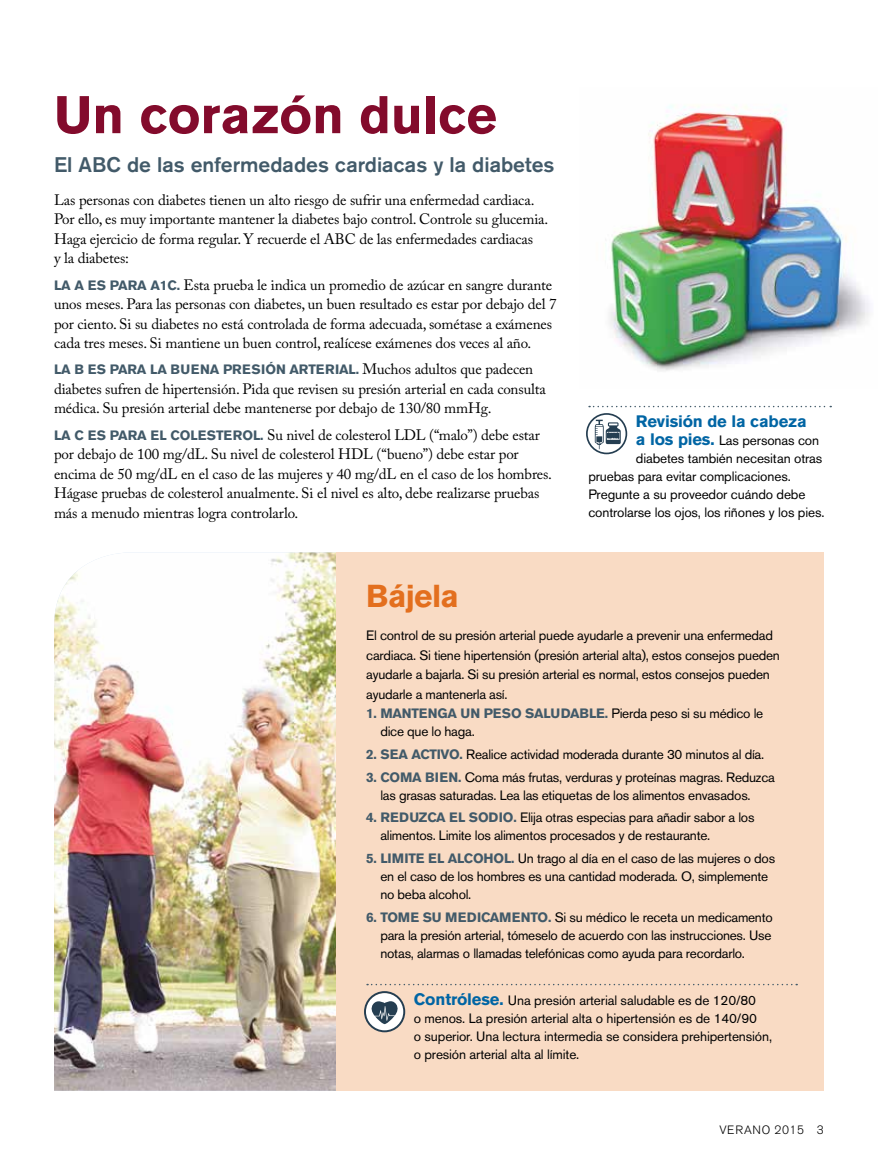
<style>
.page{position:relative;width:878px;height:1161px;background:#fff}
.page>*{position:absolute;margin:0;border:0;box-sizing:border-box;transform-origin:0 0}
.t1{font:700 52.5px "Akzidenz Grotesk BE";color:#830b2c}
.t2{font:700 31.5px "Akzidenz Grotesk BE";letter-spacing:-.02em;color:#e36f1e}
.t3{font:500 21px "Akzidenz Grotesk BE";color:#425a69}
.t4{font:700 16.5px "Akzidenz Grotesk BE";letter-spacing:-.01em;color:#0065a4}
.t5{font:15px/19.5px "Adobe Caslon Pro";letter-spacing:-.01em;color:#000}
.t6{font:13.5px/18px "Akzidenz Grotesk BE";letter-spacing:-.02em;color:#000}
.t7{font:700 13.5px "Akzidenz Grotesk BE";letter-spacing:-.01em;color:#425a69}
.t8{font:300 12px "Akzidenz Grotesk BE";letter-spacing:.05em;color:#000}
.s1{font-family:"Akzidenz Grotesk BE";font-weight:700;font-size:13.5px;color:#425a69}
.s2{font-family:"Adobe Caslon Pro";font-weight:400;font-size:15px;color:#000}
.s3{font-weight:700;font-size:16.5px;color:#0065a4}
.s4{font-weight:700;color:#425a69}
</style>
<div class="page">
<img style="left:54px;top:552px;width:282px;height:539px">
<img style="left:609px;top:105px;width:261px;height:266px">
<div style="left:336px;top:552px;width:488px;height:539px;background:#f9dbc4"></div>
<svg style="left:367px;top:984px;width:430px;height:1px"></svg>
<svg style="left:364px;top:991px;width:41px;height:41px"></svg>
<svg style="left:589px;top:406px;width:242px;height:1px"></svg>
<svg style="left:586px;top:413px;width:41px;height:41px"></svg>
<h1 class="t1" style="left:54px;top:85px;width:444px">Un corazón dulce</h1>
<h3 class="t3" style="left:54px;top:152px;width:502px">El ABC de las enfermedades cardiacas y la diabetes</h3>
<p class="t5" style="left:54px;top:190px;width:495px">Las personas con diabetes tienen un alto riesgo de sufrir una enfermedad cardiaca.<br>Por ello, es muy importante mantener la diabetes bajo control. Controle su glucemia.<br>Haga ejercicio de forma regular. Y recuerde el ABC de las enfermedades cardiacas<br>y la diabetes:</p>
<p class="t5" style="left:54px;top:275px;width:504px"><span class="s1">LA A ES PARA A1C.</span> Esta prueba le indica un promedio de azúcar en sangre durante unos meses. Para las personas con diabetes, un buen resultado es estar por debajo del 7 por ciento. Si su diabetes no está controlada de forma adecuada, sométase a exámenes cada tres meses. Si mantiene un buen control, realícese exámenes dos veces al año.</p>
<p class="t7" style="left:54px;top:362px;width:480px">LA B ES PARA LA BUENA PRESIÓN ARTERIAL. <span class="s2">Muchos adultos que padecen</span></p>
<p class="t5" style="left:54px;top:379px;width:493px">diabetes sufren de hipertensión. Pida que revisen su presión arterial en cada consulta médica. Su presión arterial debe mantenerse por debajo de 130/80 mmHg.</p>
<p class="t5" style="left:54px;top:425px;width:499px"><span class="s1">LA C ES PARA EL COLESTEROL.</span> Su nivel de colesterol LDL (“malo”) debe estar por debajo de 100 mg/dL. Su nivel de colesterol HDL (“bueno”) debe estar por encima de 50 mg/dL en el caso de las mujeres y 40 mg/dL en el caso de los hombres.<br>Hágase pruebas de colesterol anualmente. Si el nivel es alto, debe realizarse pruebas más a menudo mientras logra controlarlo.</p>
<p class="t4" style="left:636px;top:412px;width:172px">Revisión de la cabeza</p>
<p class="t6" style="left:636px;top:431px;width:185px"><span class="s3">a los pies.</span> Las personas con</p>
<p class="t6" style="left:636px;top:449px;width:188px">diabetes también necesitan otras</p>
<p class="t6" style="left:588px;top:467px;width:204px">pruebas para evitar complicaciones.</p>
<p class="t6" style="left:588px;top:485px;width:219px">Pregunte a su proveedor cuándo debe</p>
<p class="t6" style="left:588px;top:503px;width:237px">controlarse los ojos, los riñones y los pies.</p>
<h2 class="t2" style="left:366px;top:578px;width:94px">Bájela</h2>
<p class="t6" style="left:366px;top:626px;width:415px;line-height:19.5px">El control de su presión arterial puede ayudarle a prevenir una enfermedad cardiaca. Si tiene hipertensión (presión arterial alta), estos consejos pueden ayudarle a bajarla. Si su presión arterial es normal, estos consejos pueden ayudarle a mantenerla así.</p>
<p class="t6" style="left:380px;top:704px;width:384px;text-indent:-14px"><span class="s4">1. MANTENGA UN PESO SALUDABLE.</span> Pierda peso si su médico le dice que lo haga.</p>
<p class="t6" style="left:366px;top:745px;width:399px"><span class="s4">2. SEA ACTIVO.</span> Realice actividad moderada durante 30 minutos al día.</p>
<p class="t6" style="left:380px;top:768px;width:396px;text-indent:-14px"><span class="s4">3. COMA BIEN.</span> Coma más frutas, verduras y proteínas magras. Reduzca las grasas saturadas. Lea las etiquetas de los alimentos envasados.</p>
<p class="t6" style="left:380px;top:809px;width:375px;text-indent:-14px"><span class="s4">4. REDUZCA EL SODIO.</span> Elija otras especias para añadir sabor a los alimentos. Limite los alimentos procesados y de restaurante.</p>
<p class="t6" style="left:380px;top:849px;width:396px;text-indent:-14px"><span class="s4">5. LIMITE EL ALCOHOL.</span> Un trago al día en el caso de las mujeres o dos en el caso de los hombres es una cantidad moderada. O, simplemente no beba alcohol.</p>
<p class="t6" style="left:380px;top:908px;width:394px;text-align:justify;text-indent:-14px"><span class="s4">6. TOME SU MEDICAMENTO.</span> Si su médico le receta un medicamento para la presión arterial, tómeselo de acuerdo con las instrucciones. Use notas, alarmas o llamadas telefónicas como ayuda para recordarlo.</p>
<p class="t6" style="left:413px;top:991px;width:360px"><span class="s3">Contrólese.</span> Una presión arterial saludable es de 120/80<br>o menos. La presión arterial alta o hipertensión es de 140/90<br>o superior. Una lectura intermedia se considera prehipertensión, o presión arterial alta al límite.</p>
<p class="t8" style="left:719px;top:1123px;width:106px">VERANO 2015 3</p>
</div>
